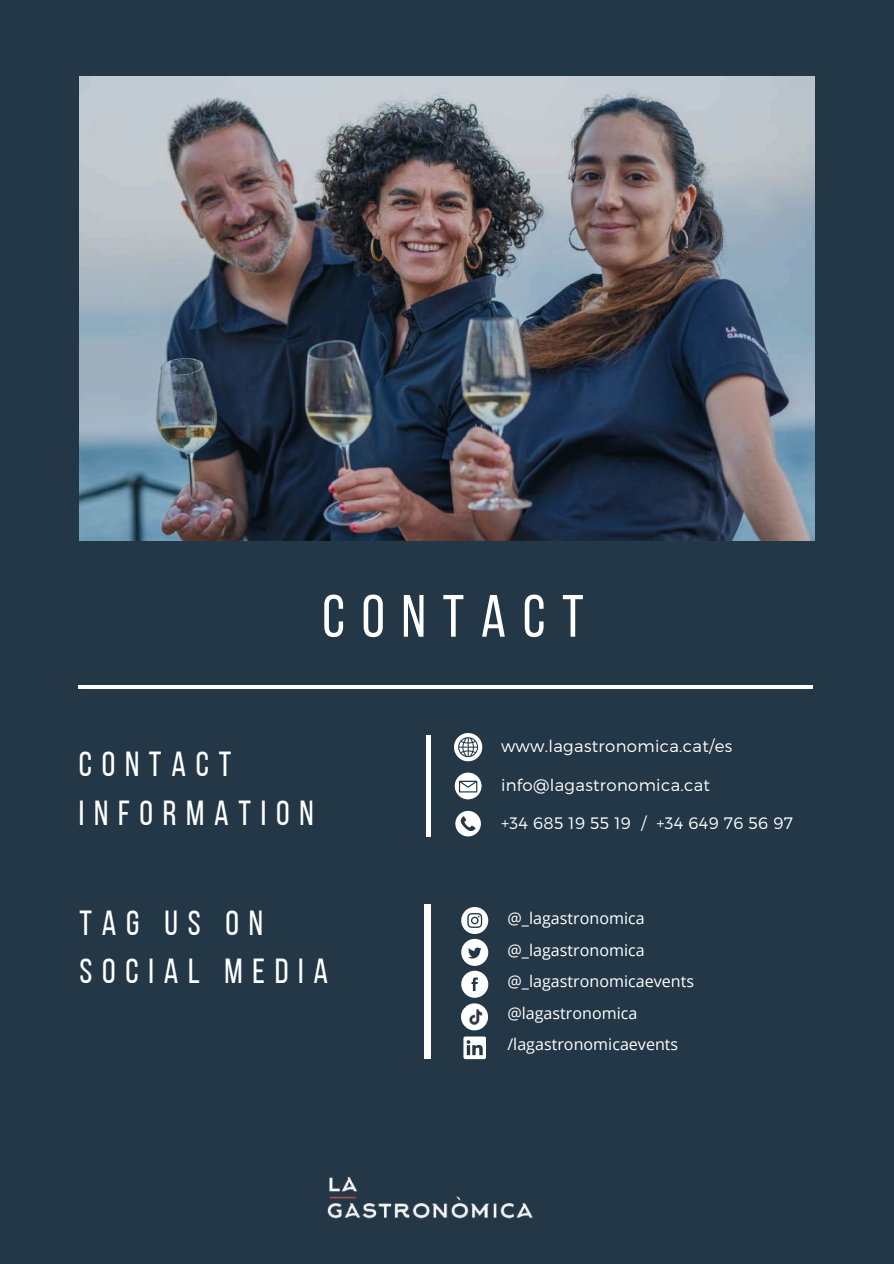
<style>
.page{position:relative;width:894px;height:1264px;background:#fff}
.page>*{position:absolute;margin:0;border:0;box-sizing:border-box;transform-origin:0 0}
.t1{font:59.55px "Bebas Neue";letter-spacing:.28em;color:#fff}
.t2{font:34.8px/48.3px "Bebas Neue";letter-spacing:.28em;color:#fff}
.t3{font:300 16.5px "Montserrat";letter-spacing:.02em;color:#fff}
.t4{font:16.05px/31.5px "Open Sans";color:#fff}
</style>
<div class="page">
<div style="left:0;top:0;width:893px;height:1263px;background:#233746"></div>
<img style="left:79px;top:76px;width:735px;height:464px">
<hr style="left:79px;top:685px;width:733px;height:3px;background:#fff">
<svg style="left:461px;top:1003px;width:27px;height:27px"></svg>
<img style="left:466px;top:1007px;width:18px;height:19px">
<svg style="left:461px;top:907px;width:27px;height:90px"></svg>
<svg style="left:463px;top:1036px;width:23px;height:23px"></svg>
<img style="left:327px;top:1177px;width:206px;height:42px">
<hr style="left:426px;top:735px;width:4px;height:102px;background:#fff">
<svg style="left:454px;top:772px;width:28px;height:28px"></svg>
<div style="left:455px;top:811px;width:26px;height:25px;background:#fff;border-radius:50%"></div>
<svg style="left:458px;top:816px;width:17px;height:17px"></svg>
<div style="left:424px;top:904px;width:6px;height:155px;background:#fff"></div>
<svg style="left:454px;top:733px;width:28px;height:28px"></svg>
<h1 class="t1" style="left:322px;top:592px;width:263px">CONTACT</h1>
<h2 class="t2" style="left:79px;top:743px;width:236px">CONTACT<br>INFORMATION</h2>
<p class="t3" style="left:501px;top:735px;width:233px">www.lagastronomica.cat/es</p>
<p class="t3" style="left:501px;top:774px;width:210px">info@lagastronomica.cat</p>
<p class="t3" style="left:501px;top:812px;width:293px">+34 685 19 55 19 / +34 649 76 56 97</p>
<h2 class="t2" style="left:79px;top:902px;width:250px">TAG US ON<br>SOCIAL MEDIA</h2>
<p class="t4" style="left:507px;top:902px;width:188px">@_lagastronomica @_lagastronomica @_lagastronomicaevents @lagastronomica /lagastronomicaevents</p>
</div>
